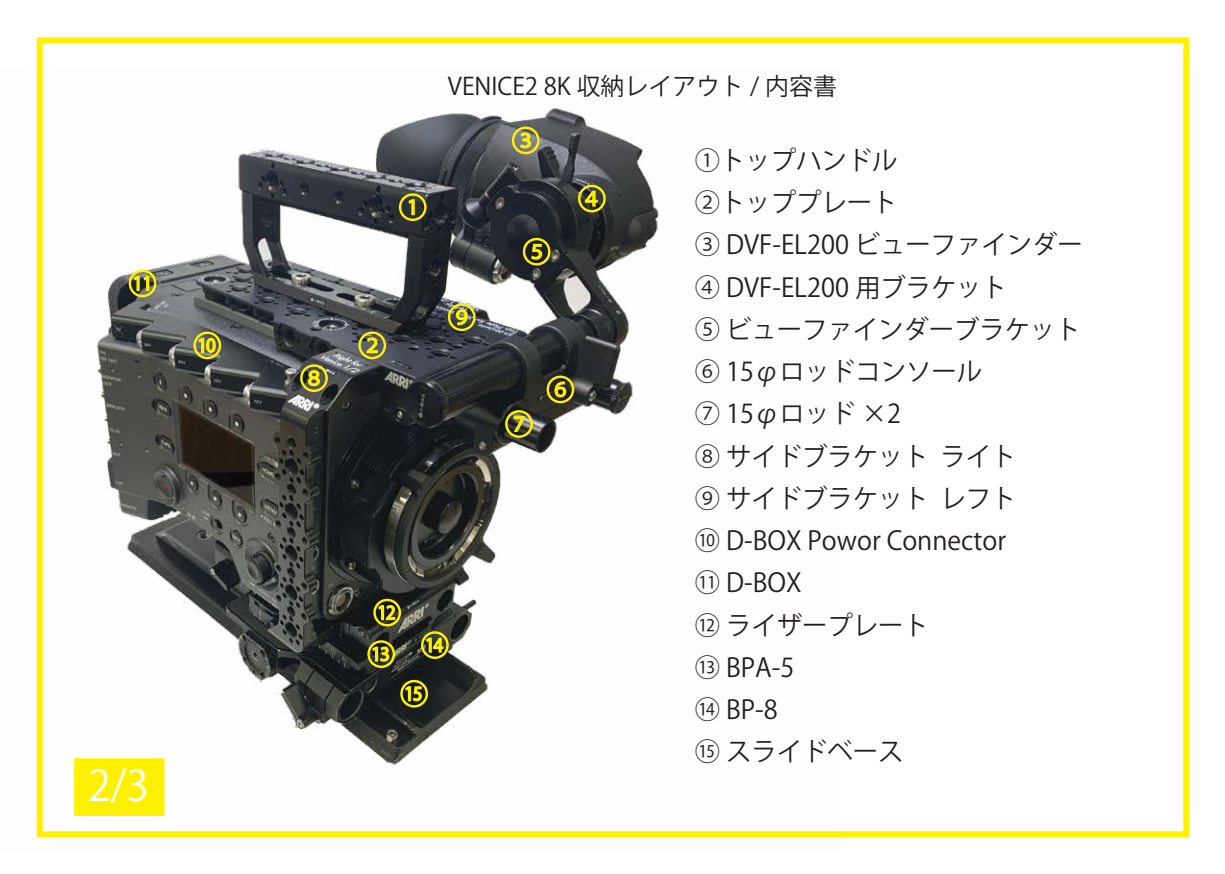
<style>
.page{position:relative;width:1225px;height:874px;background:#fff}
.page>*{position:absolute;margin:0;border:0;box-sizing:border-box;transform-origin:0 0}
.t1{font:42px "Koz Go Pr 6 N";color:#fff}
.t2{font:28.2px "Koz Go Pr 6 N";color:#fff101}
.t3{font:25.8px/42.2px "Koz Go Pr 6 N";color:#231f20}
.t4{font:24px "Koz Go Pr 6 N";color:#231f20}
</style>
<div class="page">
<div style="left:37px;top:37px;width:1152px;height:799px;background:#fff;border:6px solid #fff101"></div>
<img style="left:36px;top:67px;width:801px;height:771px">
<svg style="left:398px;top:192px;width:29px;height:30px"></svg>
<svg style="left:511px;top:126px;width:29px;height:29px"></svg>
<svg style="left:358px;top:330px;width:29px;height:30px"></svg>
<svg style="left:522px;top:237px;width:29px;height:29px"></svg>
<svg style="left:577px;top:184px;width:29px;height:29px"></svg>
<svg style="left:546px;top:374px;width:29px;height:30px"></svg>
<svg style="left:299px;top:363px;width:29px;height:29px"></svg>
<svg style="left:504px;top:409px;width:29px;height:29px"></svg>
<svg style="left:193px;top:330px;width:29px;height:30px"></svg>
<svg style="left:447px;top:302px;width:29px;height:29px"></svg>
<svg style="left:128px;top:269px;width:29px;height:29px"></svg>
<svg style="left:373px;top:597px;width:29px;height:30px"></svg>
<div style="left:74px;top:757px;width:90px;height:58px;background:#fff101;border:6px solid #fff101"></div>
<svg style="left:367px;top:639px;width:29px;height:29px"></svg>
<svg style="left:420px;top:630px;width:29px;height:29px"></svg>
<svg style="left:399px;top:678px;width:30px;height:30px"></svg>
<h1 class="t1" style="left:88px;top:762px;width:63px">2/3</h1>
<p class="t2" style="left:400px;top:678px;width:30px">⑮</p>
<p class="t4" style="left:448px;top:72px;width:391px">VENICE2 8K 収納レイアウト / 内容書</p>
<p class="t3" style="left:695px;top:140px;width:389px">①トップハンドル<br>②トッププレート<br>③ DVF-EL200 ビューファインダー<br>④ DVF-EL200 用ブラケット<br>⑤ ビューファインダーブラケット<br>⑥ 15φロッドコンソール<br>⑦ 15φロッド ×2<br>⑧ サイドブラケット ライト<br>⑨ サイドブラケット レフト<br>⑩ D-BOX Powor Connector<br>⑪ D-BOX<br>⑫ ライザープレート<br>⑬ BPA-5<br>⑭ BP-8<br>⑮ スライドベース</p>
</div>
